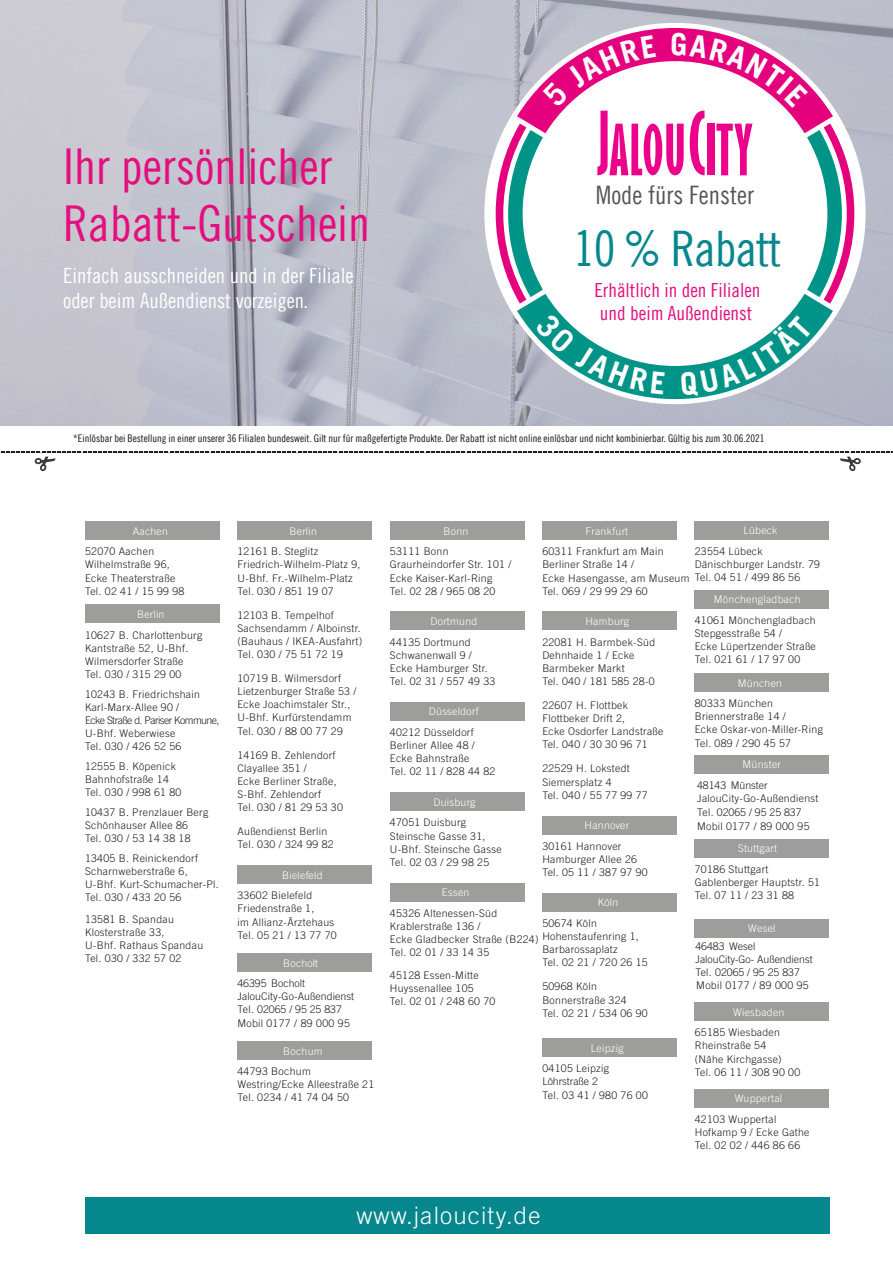
<style>
.page{position:relative;width:893px;height:1263px;background:#fff}
.page>*{position:absolute;margin:0;border:0;box-sizing:border-box;transform-origin:0 0}
.t1{font:52.95px "Trade Gothic LT Std Cn 18";letter-spacing:-.025em;color:#05878d}
.t2{font:49.5px/57px "Trade Gothic LT Std Cn 18";color:#e40e7e}
.t3{font:49.05px "Trade Gothic LT Std Cn 18";letter-spacing:-.025em;color:#05878d}
.t4{font:25.5px "Trade Gothic LT Std Cn 18";color:#575657}
.t5{font:300 24px "Trade Gothic LT Com";letter-spacing:.05em;color:#fff}
.t6{font:21px/25.2px "Trade Gothic LT Std Cn 18";color:#fff}
.t7{font:21px/25.2px "Trade Gothic LT Std Cn 18";color:#e40e7e}
.t8{font:19.5px/23.4px "Trade Gothic LT Std Cn 18";color:#e40e7e}
.t9{font:300 10.5px/13.2px "Trade Gothic LT Com";letter-spacing:.03em;color:#1d1e1b}
.t10{font:300 10.5px "Trade Gothic LT Com";letter-spacing:.03em;color:#fff}
.t11{font:10.5px "Trade Gothic LT Std Cn 18";color:#151515}
.t12{font:300 10.5px/13.2px "Trade Gothic LT Com";letter-spacing:.01em;color:#1d1e1b}
.t13{font:300 10.5px/12.9px "Trade Gothic LT Com";color:#1d1e1b}
.t14{font:300 10.5px "Trade Gothic LT Com";letter-spacing:.01em;color:#fff}
</style>
<div class="page">
<img style="left:1px;top:0;width:892px;height:426px">
<div style="left:85px;top:522px;width:134px;height:18px;background:#9d9d9c"></div>
<div style="left:85px;top:605px;width:134px;height:18px;background:#9d9d9c"></div>
<div style="left:237px;top:522px;width:135px;height:18px;background:#9d9d9c"></div>
<div style="left:237px;top:865px;width:135px;height:18px;background:#9d9d9c"></div>
<div style="left:237px;top:1041px;width:135px;height:18px;background:#9d9d9c"></div>
<div style="left:390px;top:522px;width:134px;height:18px;background:#9d9d9c"></div>
<div style="left:390px;top:612px;width:134px;height:18px;background:#9d9d9c"></div>
<div style="left:390px;top:702px;width:134px;height:18px;background:#9d9d9c"></div>
<div style="left:390px;top:793px;width:134px;height:18px;background:#9d9d9c"></div>
<div style="left:390px;top:883px;width:134px;height:18px;background:#9d9d9c"></div>
<div style="left:542px;top:522px;width:135px;height:18px;background:#9d9d9c"></div>
<div style="left:542px;top:612px;width:135px;height:18px;background:#9d9d9c"></div>
<div style="left:542px;top:816px;width:135px;height:18px;background:#9d9d9c"></div>
<div style="left:542px;top:893px;width:135px;height:18px;background:#9d9d9c"></div>
<div style="left:542px;top:1038px;width:135px;height:18px;background:#9d9d9c"></div>
<div style="left:695px;top:521px;width:134px;height:18px;background:#9d9d9c"></div>
<div style="left:695px;top:590px;width:134px;height:18px;background:#9d9d9c"></div>
<div style="left:695px;top:673px;width:134px;height:18px;background:#9d9d9c"></div>
<div style="left:695px;top:839px;width:134px;height:18px;background:#9d9d9c"></div>
<div style="left:695px;top:1003px;width:134px;height:18px;background:#9d9d9c"></div>
<div style="left:695px;top:1089px;width:134px;height:18px;background:#9d9d9c"></div>
<div style="left:85px;top:1197px;width:744px;height:36px;background:#05878d"></div>
<svg style="left:1px;top:451px;width:892px;height:20px"></svg>
<div style="left:237px;top:953px;width:135px;height:18px;background:#9d9d9c"></div>
<div style="left:695px;top:755px;width:134px;height:18px;background:#9d9d9c"></div>
<div style="left:695px;top:919px;width:134px;height:18px;background:#9d9d9c"></div>
<svg style="left:496px;top:28px;width:358px;height:371px"></svg>
<h2 class="t2" style="left:63px;top:138px;width:308px">Ihr persönlicher<br>Rabatt-Gutschein</h2>
<h3 class="t6" style="left:63px;top:263px;width:292px">Einfach ausschneiden und in der Filiale oder beim Außendienst vorzeigen.</h3>
<h3 class="t4" style="left:596px;top:180px;width:160px">Mode fürs Fenster</h3>
<h1 class="t1" style="left:554px;top:206px;width:227px">10 % Rabatt</h1>
<h3 class="t7" style="left:585px;top:270px;width:181px">Erhältlich in den Filialen und beim Außendienst</h3>
<h3 class="t3" style="left:573px;top:219px;width:210px">10 % Rabatt</h3>
<h3 class="t8" style="left:594px;top:278px;width:168px">Erhältlich in den Filialen und beim Außendienst</h3>
<p class="t11" style="left:73px;top:432px;width:693px">*Einlösbar bei Bestellung in einer unserer 36 Filialen bundesweit. Gilt nur für maßgefertigte Produkte. Der Rabatt ist nicht online einlösbar und nicht kombinierbar. Gültig bis zum 30.06.2021</p>
<p class="t10" style="left:133px;top:525px;width:37px">Aachen</p>
<p class="t9" style="left:85px;top:545px;width:101px">52070 Aachen<br>Wilhelmstraße 96,<br>Ecke Theaterstraße<br>Tel. 02 41 / 15 99 98</p>
<p class="t10" style="left:137px;top:608px;width:29px">Berlin</p>
<p class="t9" style="left:85px;top:628px;width:119px">10627 B. Charlottenburg<br>Kantstraße 52, U-Bhf.<br>Wilmersdorfer Straße<br>Tel. 030 / 315 29 00</p>
<p class="t9" style="left:85px;top:687px;width:136px">10243 B. Friedrichshain<br>Karl-Marx-Allee 90 /<br>Ecke Straße d. Pariser Kommune,<br>U-Bhf. Weberwiese<br>Tel. 030 / 426 52 56</p>
<p class="t9" style="left:85px;top:760px;width:98px">12555 B. Köpenick<br>Bahnhofstraße 14<br>Tel. 030 / 998 61 80</p>
<p class="t9" style="left:85px;top:806px;width:125px">10437 B. Prenzlauer Berg<br>Schönhauser Allee 86<br>Tel. 030 / 53 14 38 18</p>
<p class="t9" style="left:85px;top:852px;width:135px">13405 B. Reinickendorf<br>Scharnweberstraße 6,<br>U-Bhf. Kurt-Schumacher-Pl.<br>Tel. 030 / 433 20 56</p>
<p class="t9" style="left:85px;top:912px;width:120px">13581 B. Spandau<br>Klosterstraße 33,<br>U-Bhf. Rathaus Spandau<br>Tel. 030 / 332 57 02</p>
<p class="t10" style="left:290px;top:525px;width:29px">Berlin</p>
<p class="t9" style="left:237px;top:545px;width:125px">12161 B. Steglitz<br>Friedrich-Wilhelm-Platz 9,<br>U-Bhf. Fr.-Wilhelm-Platz<br>Tel. 030 / 851 19 07</p>
<p class="t9" style="left:237px;top:608px;width:126px">12103 B. Tempelhof<br>Sachsendamm / Alboinstr. (Bauhaus / IKEA-Ausfahrt)<br>Tel. 030 / 75 51 72 19</p>
<p class="t9" style="left:237px;top:672px;width:120px">10719 B. Wilmersdorf<br>Lietzenburger Straße 53 /<br>Ecke Joachimstaler Str.,<br>U-Bhf. Kurfürstendamm<br>Tel. 030 / 88 00 77 29</p>
<p class="t9" style="left:237px;top:748px;width:107px">14169 B. Zehlendorf<br>Clayallee 351 /<br>Ecke Berliner Straße,<br>S-Bhf. Zehlendorf<br>Tel. 030 / 81 29 53 30</p>
<p class="t9" style="left:237px;top:825px;width:98px">Außendienst Berlin<br>Tel. 030 / 324 99 82</p>
<p class="t10" style="left:282px;top:869px;width:42px">Bielefeld</p>
<p class="t9" style="left:237px;top:889px;width:101px">33602 Bielefeld<br>Friedenstraße 1,<br>im Allianz-Ärztehaus<br>Tel. 05 21 / 13 77 70</p>
<p class="t14" style="left:283px;top:956px;width:36px">Bocholt</p>
<p class="t12" style="left:237px;top:977px;width:118px">46395 Bocholt<br>JalouCity-Go-Außendienst<br>Tel. 02065 / 95 25 837<br>Mobil 0177 / 89 000 95</p>
<p class="t10" style="left:283px;top:1044px;width:41px">Bochum</p>
<p class="t9" style="left:237px;top:1065px;width:138px">44793 Bochum<br>Westring/Ecke Alleestraße 21<br>Tel. 0234 / 41 74 04 50</p>
<p class="t10" style="left:743px;top:524px;width:35px">Lübeck</p>
<p class="t9" style="left:695px;top:545px;width:127px">23554 Lübeck<br>Dänischburger Landstr. 79<br>Tel. 04 51 / 499 86 56</p>
<p class="t10" style="left:714px;top:593px;width:88px">Mönchengladbach</p>
<p class="t9" style="left:695px;top:613px;width:123px">41061 Mönchengladbach<br>Stepgesstraße 54 /<br>Ecke Lüpertzender Straße<br>Tel. 021 61 / 17 97 00</p>
<p class="t10" style="left:738px;top:677px;width:46px">München</p>
<p class="t9" style="left:695px;top:697px;width:130px">80333 München<br>Briennerstraße 14 /<br>Ecke Oskar-von-Miller-Ring<br>Tel. 089 / 290 45 57</p>
<p class="t10" style="left:586px;top:525px;width:44px">Frankfurt</p>
<p class="t9" style="left:542px;top:545px;width:149px">60311 Frankfurt am Main<br>Berliner Straße 14 /<br>Ecke Hasengasse, am Museum<br>Tel. 069 / 29 99 29 60</p>
<p class="t10" style="left:585px;top:615px;width:45px">Hamburg</p>
<p class="t9" style="left:542px;top:635px;width:114px">22081 H. Barmbek-Süd<br>Dehnhaide 1 / Ecke<br>Barmbeker Markt<br>Tel. 040 / 181 585 28-0</p>
<p class="t9" style="left:542px;top:699px;width:123px">22607 H. Flottbek<br>Flottbeker Drift 2,<br>Ecke Osdorfer Landstraße<br>Tel. 040 / 30 30 96 71</p>
<p class="t9" style="left:542px;top:762px;width:107px">22529 H. Lokstedt<br>Siemersplatz 4<br>Tel. 040 / 55 77 99 77</p>
<p class="t10" style="left:584px;top:819px;width:46px">Hannover</p>
<p class="t9" style="left:542px;top:839px;width:107px">30161 Hannover<br>Hamburger Allee 26<br>Tel. 05 11 / 387 97 90</p>
<p class="t10" style="left:598px;top:896px;width:22px">Köln</p>
<p class="t9" style="left:542px;top:916px;width:107px">50674 Köln<br>Hohenstaufenring 1,<br>Barbarossaplatz<br>Tel. 02 21 / 720 26 15</p>
<p class="t9" style="left:542px;top:980px;width:107px">50968 Köln<br>Bonnerstraße 324<br>Tel. 02 21 / 534 06 90</p>
<p class="t10" style="left:591px;top:1042px;width:34px">Leipzig</p>
<p class="t9" style="left:542px;top:1062px;width:107px">04105 Leipzig<br>Löhrstraße 2<br>Tel. 03 41 / 980 76 00</p>
<p class="t10" style="left:443px;top:525px;width:26px">Bonn</p>
<p class="t9" style="left:390px;top:545px;width:123px">53111 Bonn<br>Graurheindorfer Str. 101 /<br>Ecke Kaiser-Karl-Ring<br>Tel. 02 28 / 965 08 20</p>
<p class="t10" style="left:430px;top:615px;width:48px">Dortmund</p>
<p class="t9" style="left:390px;top:635px;width:107px">44135 Dortmund<br>Schwanenwall 9 /<br>Ecke Hamburger Str.<br>Tel. 02 31 / 557 49 33</p>
<p class="t10" style="left:429px;top:705px;width:52px">Düsseldorf</p>
<p class="t9" style="left:390px;top:726px;width:107px">40212 Düsseldorf<br>Berliner Allee 48 /<br>Ecke Bahnstraße<br>Tel. 02 11 / 828 44 82</p>
<p class="t10" style="left:433px;top:796px;width:44px">Duisburg</p>
<p class="t9" style="left:390px;top:816px;width:113px">47051 Duisburg<br>Steinsche Gasse 31,<br>U-Bhf. Steinsche Gasse<br>Tel. 02 03 / 29 98 25</p>
<p class="t10" style="left:442px;top:886px;width:29px">Essen</p>
<p class="t9" style="left:390px;top:906px;width:150px">45326 Altenessen-Süd<br>Krablerstraße 136 /<br>Ecke Gladbecker Straße (B224)<br>Tel. 02 01 / 33 14 35</p>
<p class="t9" style="left:390px;top:968px;width:107px">45128 Essen-Mitte<br>Huyssenallee 105<br>Tel. 02 01 / 248 60 70</p>
<p class="t10" style="left:742px;top:758px;width:40px">Münster</p>
<p class="t9" style="left:697px;top:779px;width:123px">48143 Münster<br>JalouCity-Go-Außendienst</p>
<p class="t9" style="left:697px;top:806px;width:114px">Tel. 02065 / 95 25 837<br>Mobil 0177 / 89 000 95</p>
<p class="t10" style="left:738px;top:842px;width:40px">Stuttgart</p>
<p class="t9" style="left:695px;top:863px;width:127px">70186 Stuttgart<br>Gablenberger Hauptstr. 51<br>Tel. 07 11 / 23 31 88</p>
<p class="t10" style="left:748px;top:922px;width:29px">Wesel</p>
<p class="t13" style="left:695px;top:940px;width:119px">46483 Wesel<br>JalouCity-Go- Außendienst<br>Tel. 02065 / 95 25 837</p>
<p class="t9" style="left:696px;top:978px;width:114px">Mobil 0177 / 89 000 95</p>
<p class="t10" style="left:733px;top:1006px;width:53px">Wiesbaden</p>
<p class="t9" style="left:695px;top:1026px;width:107px">65185 Wiesbaden<br>Rheinstraße 54<br>(Nähe Kirchgasse)<br>Tel. 06 11 / 308 90 00</p>
<p class="t10" style="left:735px;top:1092px;width:49px">Wuppertal</p>
<p class="t9" style="left:695px;top:1112px;width:116px">42103 Wuppertal<br>Hofkamp 9 / Ecke Gathe<br>Tel. 02 02 / 446 86 66</p>
<h3 class="t5" style="left:356px;top:1201px;width:186px">www.jaloucity.de</h3>
</div>
